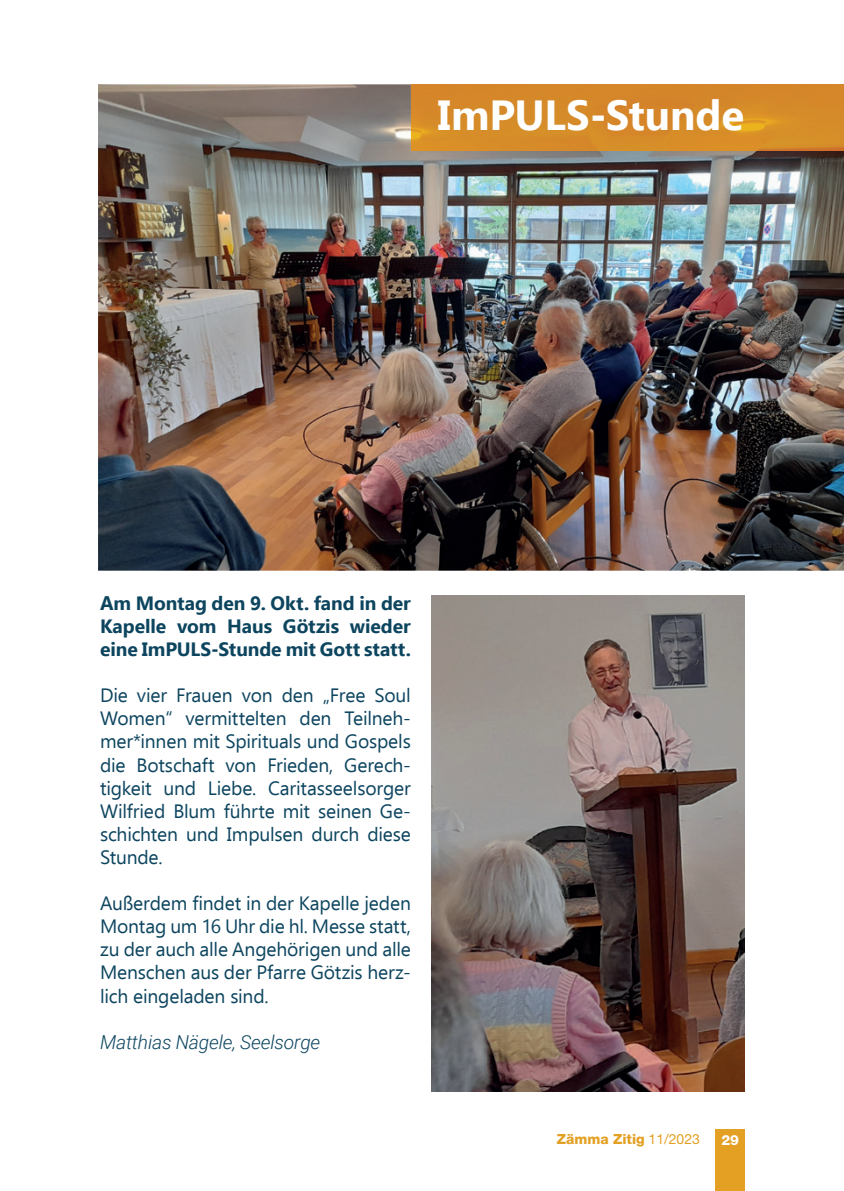
<style>
.page{position:relative;width:844px;height:1191px;background:#fff}
.page>*{position:absolute;margin:0;border:0;box-sizing:border-box;transform-origin:0 0}
.t1{font:700 42px "Ebrima";letter-spacing:-.005em;color:#fff}
.t2{font:19.25px/23.1px "Ebrima";letter-spacing:-.01em;color:#0d455f;text-align:justify}
.t3{font:700 19.25px/23.1px "Ebrima";letter-spacing:-.005em;color:#0d455f;text-align:justify}
.t4{font:italic 300 19.25px "Roboto";letter-spacing:-.01em;color:#0d455f}
.t5{font:800 14px "Helvetica Neue LT Pro";color:#e3a023}
.t6{font:800 14px "Helvetica Neue LT Pro";color:#fff}
.s1{font-weight:400}
</style>
<div class="page">
<img style="left:98px;top:84px;width:745px;height:486px">
<div style="left:411px;top:84px;width:432px;height:66px;background:#d58a29"></div>
<img style="left:432px;top:595px;width:312px;height:496px">
<div style="left:715px;top:1130px;width:29px;height:61px;background:#e3a023"></div>
<h1 class="t1" style="left:437px;top:82px;width:308px">ImPULS-Stunde</h1>
<p class="t3" style="left:100px;top:590px;width:312px">Am Montag den 9. Okt. fand in der Kapelle vom Haus Götzis wieder eine ImPULS-Stunde mit Gott statt.</p>
<p class="t2" style="left:100px;top:683px;width:312px">Die vier Frauen von den „Free Soul Women“ vermittelten den Teilneh&shy;mer*innen mit Spirituals und Gospels die Botschaft von Frieden, Gerech&shy;tigkeit und Liebe. Caritasseelsorger Wilfried Blum führte mit seinen Ge&shy;schichten und Impulsen durch diese Stunde.</p>
<p class="t2" style="left:100px;top:891px;width:312px">Außerdem findet in der Kapelle jeden Montag um 16 Uhr die hl. Messe statt, zu der auch alle Angehörigen und alle Menschen aus der Pfarre Götzis herz&shy;lich eingeladen sind.</p>
<p class="t4" style="left:100px;top:1028px;width:222px">Matthias Nägele, Seelsorge</p>
<p class="t5" style="left:556px;top:1131px;width:145px">Zämma Zitig <span class="s1">11/2023</span></p>
<p class="t6" style="left:721px;top:1131px;width:19px">29</p>
</div>
